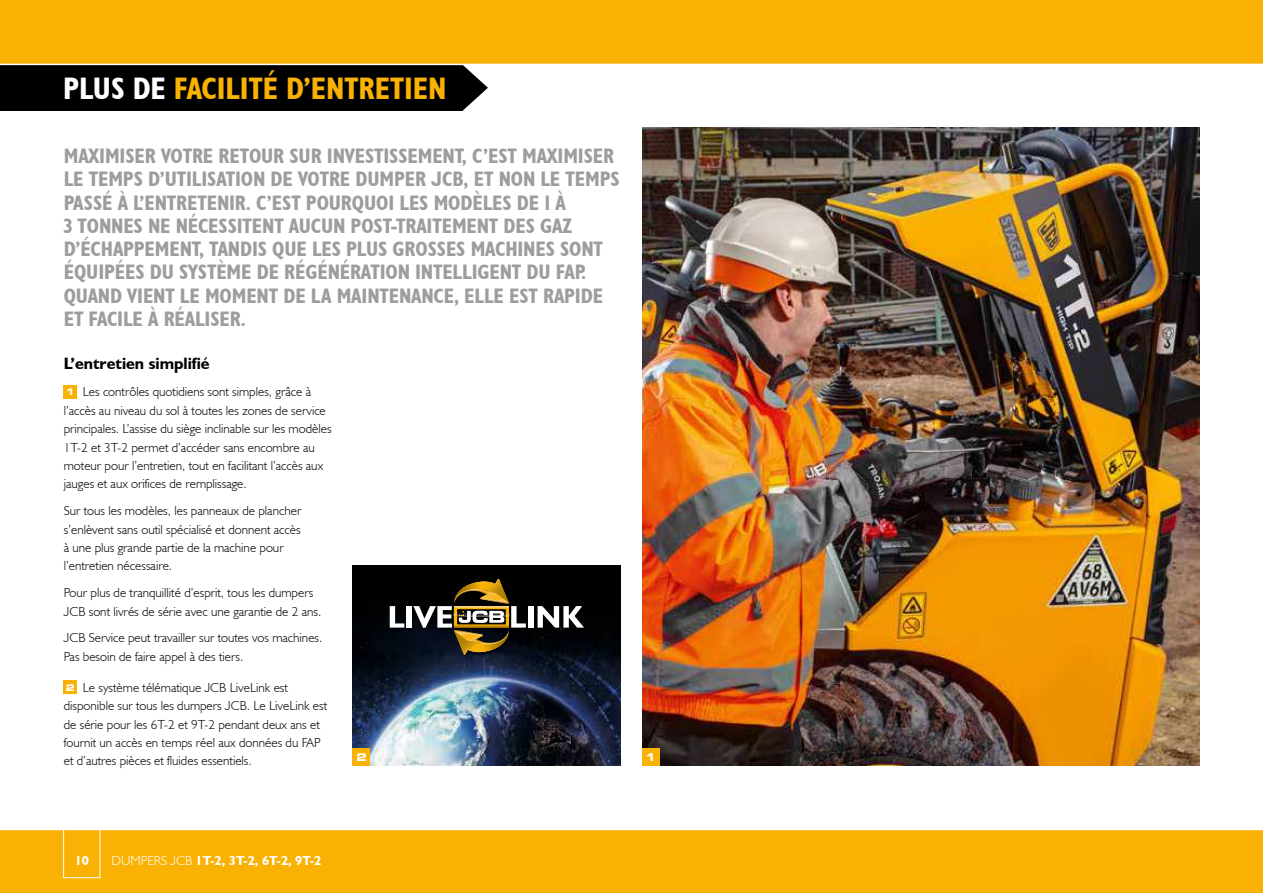
<style>
.page{position:relative;width:1263px;height:893px;background:#fff}
.page>*{position:absolute;margin:0;border:0;box-sizing:border-box;transform-origin:0 0}
.t1{font:700 condensed 31.2px "JCB Euro";color:#f9b104}
.t2{font:700 condensed 21px/23.2px "JCB Euro";letter-spacing:-.005em;color:#9d9d9c}
.t3{font:700 16.5px "JCB Euro";color:#000}
.t4{font:300 13.2px/18.3px "JCB Euro";color:#000}
.t5{font:700 13.2px "JCB Euro";color:#fff}
.t6{font:700 expanded 10.5px "Square 721 BT";color:#fff}
.s1{color:#fff}
.s2{font-family:"Square 721 BT";font-weight:700;font-stretch:expanded;font-size:9.15px;color:#fff}
.s3{font-weight:300}
</style>
<div class="page">
<img style="left:642px;top:128px;width:557px;height:637px">
<div style="left:0;top:829px;width:1263px;height:64px;background:#f9b104"></div>
<svg style="left:463px;top:65px;width:25px;height:45px"></svg>
<div style="left:0;top:54px;width:463px;height:57px;background:#000"></div>
<div style="left:0;top:0;width:1263px;height:64px;background:#f9b104"></div>
<div style="left:64px;top:385px;width:13px;height:13px;background:#f9b104"></div>
<div style="left:64px;top:681px;width:13px;height:13px;background:#f9b104"></div>
<hr style="left:0;top:64px;width:1263px;height:1px;background:#fff">
<div style="left:63px;top:819px;width:37px;height:59px;border:1px solid #fff"></div>
<hr style="left:0;top:829px;width:1263px;height:1px;background:#fff">
<div style="left:642px;top:748px;width:17px;height:17px;background:#f9b104"></div>
<img style="left:353px;top:566px;width:268px;height:199px">
<div style="left:353px;top:748px;width:17px;height:17px;background:#f9b104"></div>
<div style="left:389px;top:580px;width:198px;height:78px;background:#000;opacity:.5"></div>
<div style="left:528px;top:606px;width:5px;height:22px;background:#fff"></div>
<svg style="left:538px;top:606px;width:46px;height:22px"></svg>
<svg style="left:390px;top:606px;width:14px;height:22px"></svg>
<div style="left:406px;top:606px;width:6px;height:22px;background:#fff"></div>
<svg style="left:413px;top:578px;width:113px;height:78px;background:#483f28"></svg>
<h1 class="t1" style="left:63px;top:69px;width:385px"><span class="s1">PLUS DE</span> FACILITÉ D’ENTRETIEN</h1>
<p class="t2" style="left:64px;top:144px;width:557px">MAXIMISER VOTRE RETOUR SUR INVESTISSEMENT, C’EST MAXIMISER LE TEMPS D’UTILISATION DE VOTRE DUMPER JCB, ET NON LE TEMPS PASSÉ À L’ENTRETENIR. C’EST POURQUOI LES MODÈLES DE 1 À<br>3 TONNES NE NÉCESSITENT AUCUN POST‑TRAITEMENT DES GAZ D’ÉCHAPPEMENT, TANDIS QUE LES PLUS GROSSES MACHINES SONT ÉQUIPÉES DU SYSTÈME DE RÉGÉNÉRATION INTELLIGENT DU FAP.<br>QUAND VIENT LE MOMENT DE LA MAINTENANCE, ELLE EST RAPIDE ET FACILE À RÉALISER.</p>
<p class="t3" style="left:64px;top:354px;width:147px">L’entretien simplifié</p>
<p class="t4" style="left:64px;top:382px;width:269px"><span class="s2">1</span> Les contrôles quotidiens sont simples, grâce à l’accès au niveau du sol à toutes les zones de service principales. L’assise du siège inclinable sur les modèles 1T‑2 et 3T‑2 permet d’accéder sans encombre au moteur pour l’entretien, tout en facilitant l’accès aux jauges et aux orifices de remplissage.</p>
<p class="t4" style="left:64px;top:501px;width:239px">Sur tous les modèles, les panneaux de plancher s’enlèvent sans outil spécialisé et donnent accès à une plus grande partie de la machine pour l’entretien nécessaire.</p>
<p class="t4" style="left:64px;top:583px;width:259px">Pour plus de tranquillité d’esprit, tous les dumpers<br>JCB sont livrés de série avec une garantie de 2 ans.</p>
<p class="t4" style="left:64px;top:628px;width:260px">JCB Service peut travailler sur toutes vos machines.<br>Pas besoin de faire appel à des tiers.</p>
<p class="t4" style="left:64px;top:678px;width:265px"><span class="s2">2</span> Le système télématique JCB LiveLink est disponible sur tous les dumpers JCB. Le LiveLink est de série pour les 6T‑2 et 9T‑2 pendant deux ans et fournit un accès en temps réel aux données du FAP et d’autres pièces et fluides essentiels.</p>
<p class="t6" style="left:356px;top:751px;width:12px">2</p>
<p class="t6" style="left:645px;top:751px;width:12px">1</p>
<p class="t5" style="left:75px;top:852px;width:16px">10</p>
<p class="t5" style="left:112px;top:852px;width:211px"><span class="s3">DUMPERS JCB</span> 1T‑2, 3T‑2, 6T‑2, 9T‑2</p>
</div>
